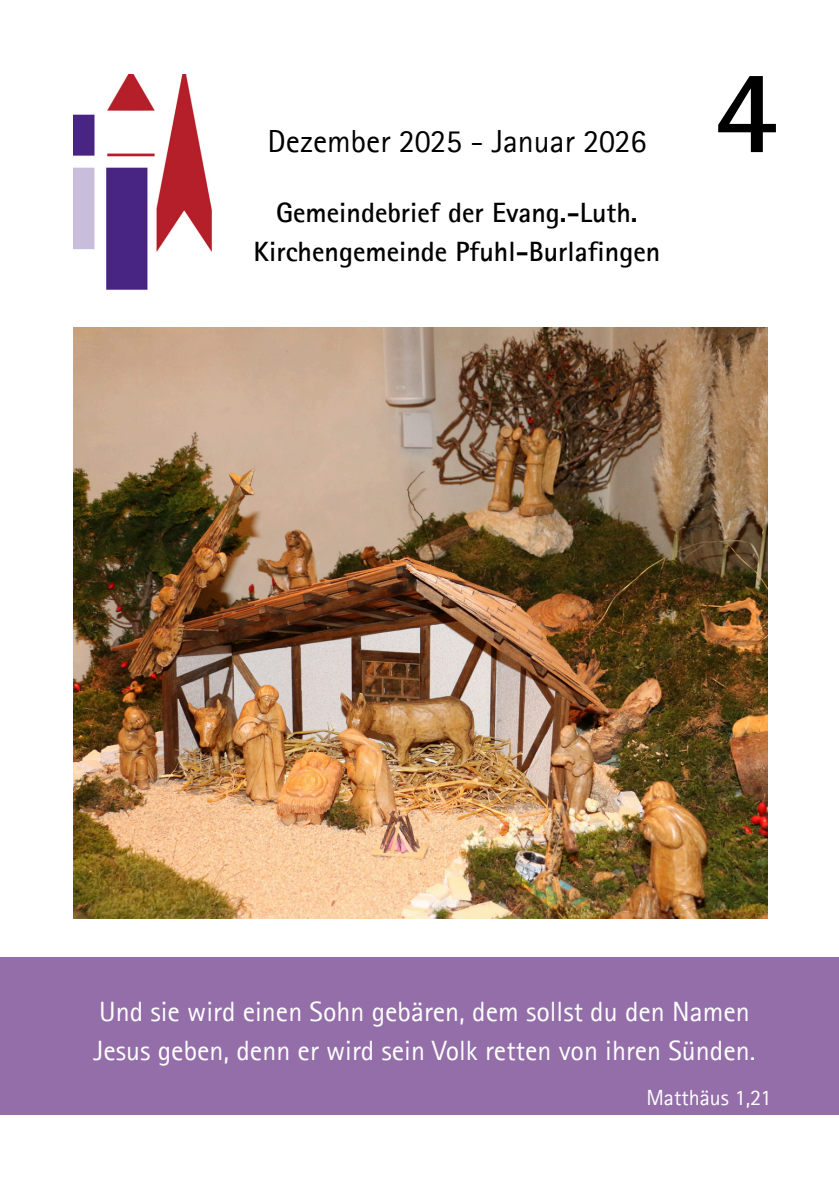
<style>
.page{position:relative;width:839px;height:1191px;background:#fff}
.page>*{position:absolute;margin:0;border:0;box-sizing:border-box;transform-origin:0 0}
.t1{font:700 120px "Rotis Sans Serif Pro";color:#000}
.t2{font:32px "Rotis Sans Serif Pro";color:#000}
.t3{font:28px/39px "Rotis Sans Serif Pro";color:#fff}
.t4{font:700 28px/39px "Rotis Sans Serif Pro";color:#000;text-align:center}
.t5{font:22px "Rotis Sans Serif Pro";color:#fff}
</style>
<div class="page">
<img style="left:73px;top:75px;width:139px;height:215px">
<div style="left:0;top:957px;width:838px;height:158px;background:#946ea9"></div>
<img style="left:73px;top:328px;width:694px;height:590px">
<p class="t2" style="left:267px;top:130px;width:380px">Dezember 2025 - Januar 2026</p>
<p class="t4" style="left:253px;top:197px;width:408px">Gemeindebrief der Evang.-Luth.<br>Kirchengemeinde Pfuhl-Burlafingen</p>
<h1 class="t1" style="left:713px;top:68px;width:66px">4</h1>
<p class="t3" style="left:94px;top:996px;width:663px">Und sie wird einen Sohn gebären, dem sollst du den Namen<br>Jesus geben, denn er wird sein Volk retten von ihren Sünden.</p>
<p class="t5" style="left:646px;top:1090px;width:126px">Matthäus 1,21</p>
</div>
